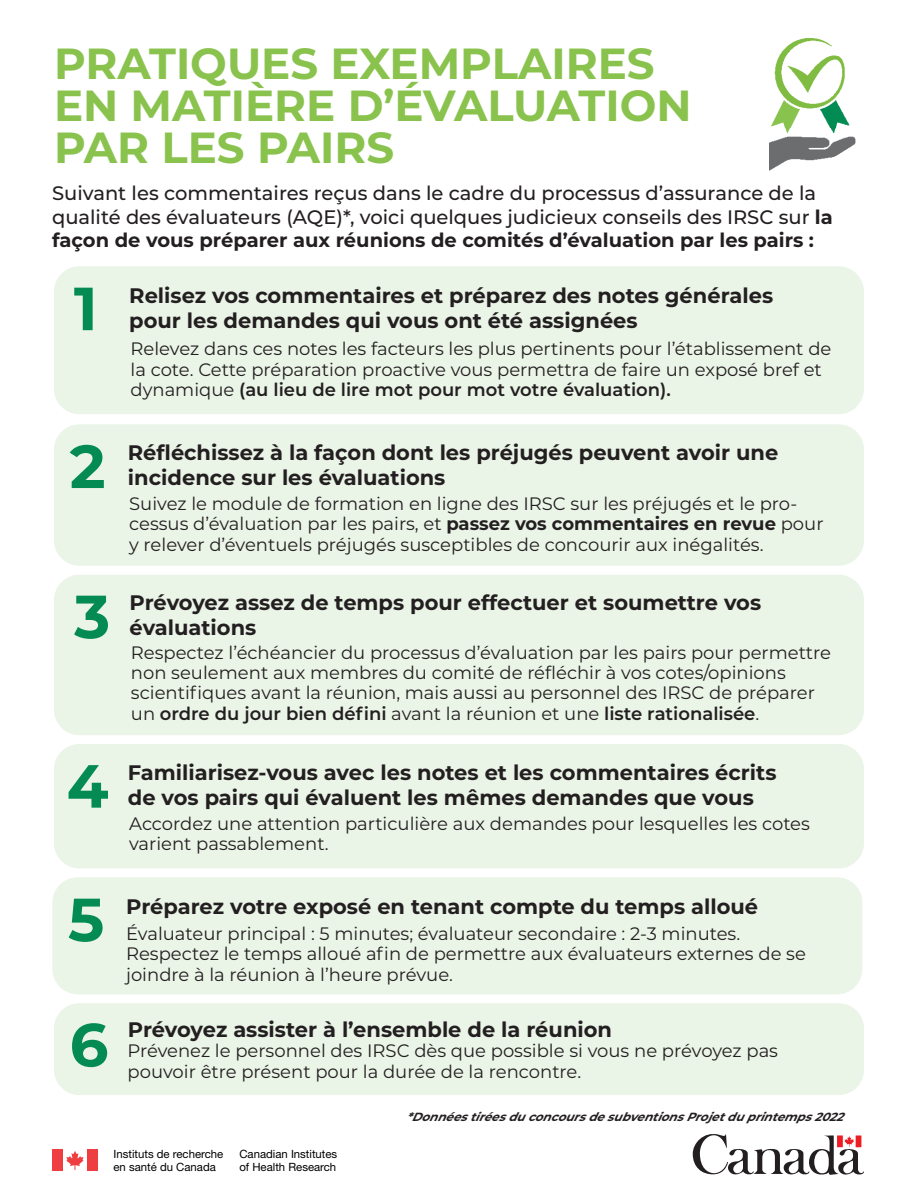
<style>
.page{position:relative;width:918px;height:1188px;background:#fff}
.page>*{position:absolute;margin:0;border:0;box-sizing:border-box;transform-origin:0 0}
.t1{font:700 60.75px "Montserrat";color:#048b54}
.t2{font:700 43.5px/42.2px "Montserrat";color:#89c34d}
.t3{font:700 21px "Montserrat";color:#231f20}
.t4{font:500 19.5px/23.4px "Montserrat";color:#231f20}
.t5{font:18px/20.2px "Montserrat";color:#231f20}
.t6{font:italic 700 11.85px "Montserrat";color:#231f20}
.t7{font:11.4px/13.6px "Helvetica Neue";color:#000}
.s1{font-weight:700}
.s2{font-weight:600}
</style>
<div class="page">
<img style="left:769px;top:38px;width:87px;height:133px">
<div style="left:54px;top:266px;width:810px;height:148px;background:#eaf4e7;border-radius:25px"></div>
<div style="left:54px;top:575px;width:810px;height:160px;background:#eaf4e7;border-radius:25px"></div>
<div style="left:54px;top:744px;width:810px;height:124px;background:#eaf4e7;border-radius:25px"></div>
<div style="left:52px;top:877px;width:810px;height:117px;background:#eaf4e7;border-radius:25px"></div>
<div style="left:54px;top:1003px;width:810px;height:92px;background:#eaf4e7;border-radius:25px"></div>
<div style="left:54px;top:424px;width:810px;height:142px;background:#eaf4e7;border-radius:25px"></div>
<div style="left:52px;top:1149px;width:11px;height:22px;background:#ef3e42"></div>
<div style="left:87px;top:1149px;width:10px;height:22px;background:#ef3e42"></div>
<svg style="left:66px;top:1151px;width:18px;height:19px"></svg>
<svg style="left:693px;top:1134px;width:171px;height:41px"></svg>
<p class="t2" style="left:54px;top:40px;width:639px">PRATIQUES EXEMPLAIRES<br>EN MATIÈRE D’ÉVALUATION<br>PAR LES PAIRS</p>
<p class="t4" style="left:52px;top:181px;width:782px">Suivant les commentaires reçus dans le cadre du processus d’assurance de la qualité des évaluateurs (AQE)*, voici quelques judicieux conseils des IRSC sur <span class="s1">la façon de vous préparer aux réunions de comités d’évaluation par les pairs :</span></p>
<p class="t1" style="left:74px;top:265px;width:25px">1</p>
<p class="t1" style="left:70px;top:423px;width:37px">2</p>
<p class="t1" style="left:74px;top:573px;width:37px">3</p>
<p class="t1" style="left:67px;top:742px;width:43px">4</p>
<p class="t3" style="left:129px;top:280px;width:646px">Relisez vos commentaires et préparez des notes générales</p>
<p class="t3" style="left:129px;top:305px;width:510px">pour les demandes qui vous ont été assignées</p>
<p class="t5" style="left:131px;top:338px;width:702px">Relevez dans ces notes les facteurs les plus pertinents pour l’établissement de la cote. Cette préparation proactive vous permettra de faire un exposé bref et dynamique <span class="s2">(au lieu de lire mot pour mot votre évaluation).</span></p>
<p class="t3" style="left:128px;top:437px;width:652px">Réfléchissez à la façon dont les préjugés peuvent avoir une</p>
<p class="t3" style="left:128px;top:463px;width:319px">incidence sur les évaluations</p>
<p class="t5" style="left:129px;top:493px;width:696px">Suivez le module de formation en ligne des IRSC sur les préjugés et le pro&shy;cessus d’évaluation par les pairs, et <span class="s1">passez vos commentaires en revue</span> pour y relever d’éventuels préjugés susceptibles de concourir aux inégalités.</p>
<p class="t3" style="left:130px;top:587px;width:633px">Prévoyez assez de temps pour effectuer et soumettre vos</p>
<p class="t3" style="left:130px;top:613px;width:128px">évaluations</p>
<p class="t5" style="left:131px;top:642px;width:702px">Respectez l’échéancier du processus d’évaluation par les pairs pour permettre non seulement aux membres du comité de réfléchir à vos cotes/opinions scientifiques avant la réunion, mais aussi au personnel des IRSC de préparer un <span class="s2">ordre du jour bien défini</span> avant la réunion et une <span class="s2">liste rationalisée</span>.</p>
<p class="t3" style="left:128px;top:757px;width:650px">Familiarisez-vous avec les notes et les commentaires écrits</p>
<p class="t3" style="left:128px;top:782px;width:627px">de vos pairs qui évaluent les mêmes demandes que vous</p>
<p class="t5" style="left:129px;top:813px;width:682px">Accordez une attention particulière aux demandes pour lesquelles les cotes varient passablement.</p>
<p class="t1" style="left:68px;top:876px;width:38px">5</p>
<p class="t1" style="left:70px;top:1001px;width:40px">6</p>
<p class="t3" style="left:126px;top:891px;width:633px">Préparez votre exposé en tenant compte du temps alloué</p>
<p class="t5" style="left:126px;top:923px;width:681px">Évaluateur principal : 5 minutes; évaluateur secondaire : 2-3 minutes.<br>Respectez le temps alloué afin de permettre aux évaluateurs externes de se joindre à la réunion à l’heure prévue.</p>
<p class="t3" style="left:128px;top:1015px;width:486px">Prévoyez assister à l’ensemble de la réunion</p>
<p class="t5" style="left:128px;top:1040px;width:652px">Prévenez le personnel des IRSC dès que possible si vous ne prévoyez pas pouvoir être présent pour la durée de la rencontre.</p>
<p class="t6" style="left:406px;top:1109px;width:446px">*DonnéestiréesduconcoursdesubventionsProjetduprintemps2022</p>
<p class="t7" style="left:113px;top:1147px;width:111px">Instituts de recherche en santé du Canada</p>
<p class="t7" style="left:239px;top:1147px;width:99px">Canadian Institutes of Health Research</p>
</div>
